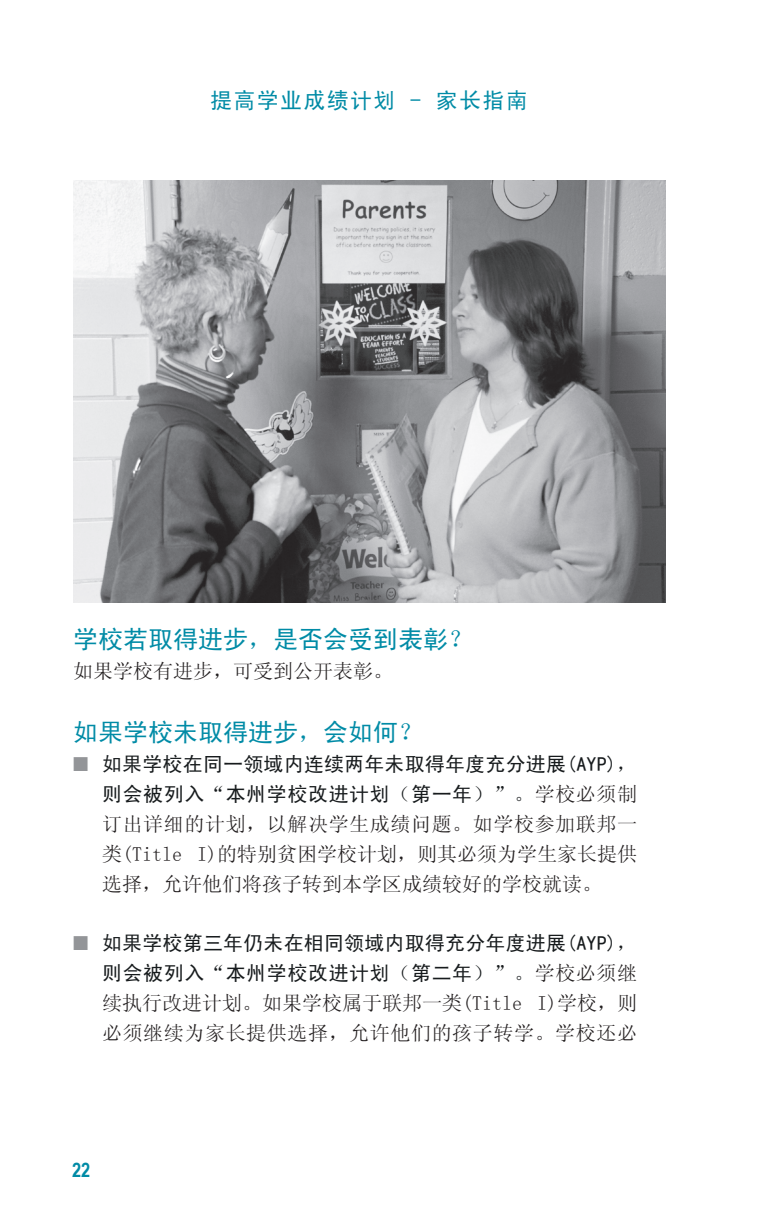
<style>
.page{position:relative;width:774px;height:1224px;background:#fff}
.page>*{position:absolute;margin:0;border:0;box-sizing:border-box;transform-origin:0 0}
.t1{font:25px "Sim Hei";color:#008ba6}
.t2{font:22px "Sim Hei";letter-spacing:.06em;color:#008ba6}
.t3{font:20px/30px "Sim Hei";letter-spacing:.01em;color:#171b1d;text-align:right}
.t4{font:20px/30px "Sim Sun";color:#231f20;text-align:justify}
.t5{font:20px/30px "Sim Sun";letter-spacing:.03em;color:#231f20}
.t6{font:700 20px "Arial Narrow";color:#008ba6}
.s1{color:#939598}
.s2{font-family:"Sim Sun";color:#231f20}
</style>
<div class="page">
<img style="left:74px;top:180px;width:592px;height:423px">
<p class="t2" style="left:210px;top:90px;width:319px">提高学业成绩计划 - 家长指南</p>
<p class="t1" style="left:73px;top:627px;width:401px">学校若取得进步，是否会受到表彰？</p>
<p class="t4" style="left:73px;top:656px;width:321px">如果学校有进步，可受到公开表彰。</p>
<p class="t1" style="left:73px;top:719px;width:351px">如果学校未取得进步，会如何？</p>
<p class="t3" style="left:73px;top:749px;width:565px"><span class="s1">■</span> 如果学校在同一领域内连续两年未取得年度充分进展(AYP)，则会被列入“本州学校改进计划（第一年）”。<span class="s2">学校必须制</span></p>
<p class="t4" style="left:102px;top:809px;width:537px">订出详细的计划，以解决学生成绩问题。如学校参加联邦一类(Title I)的特别贫困学校计划，则其必须为学生家长提供选择，允许他们将孩子转到本学区成绩较好的学校就读。</p>
<p class="t3" style="left:73px;top:927px;width:565px"><span class="s1">■</span> 如果学校第三年仍未在相同领域内取得充分年度进展(AYP)，则会被列入“本州学校改进计划（第二年）”。<span class="s2">学校必须继</span></p>
<p class="t5" style="left:102px;top:987px;width:537px">续执行改进计划。如果学校属于联邦一类(Title I)学校，则必须继续为家长提供选择，允许他们的孩子转学。学校还必</p>
<p class="t6" style="left:72px;top:1155px;width:20px">22</p>
</div>
